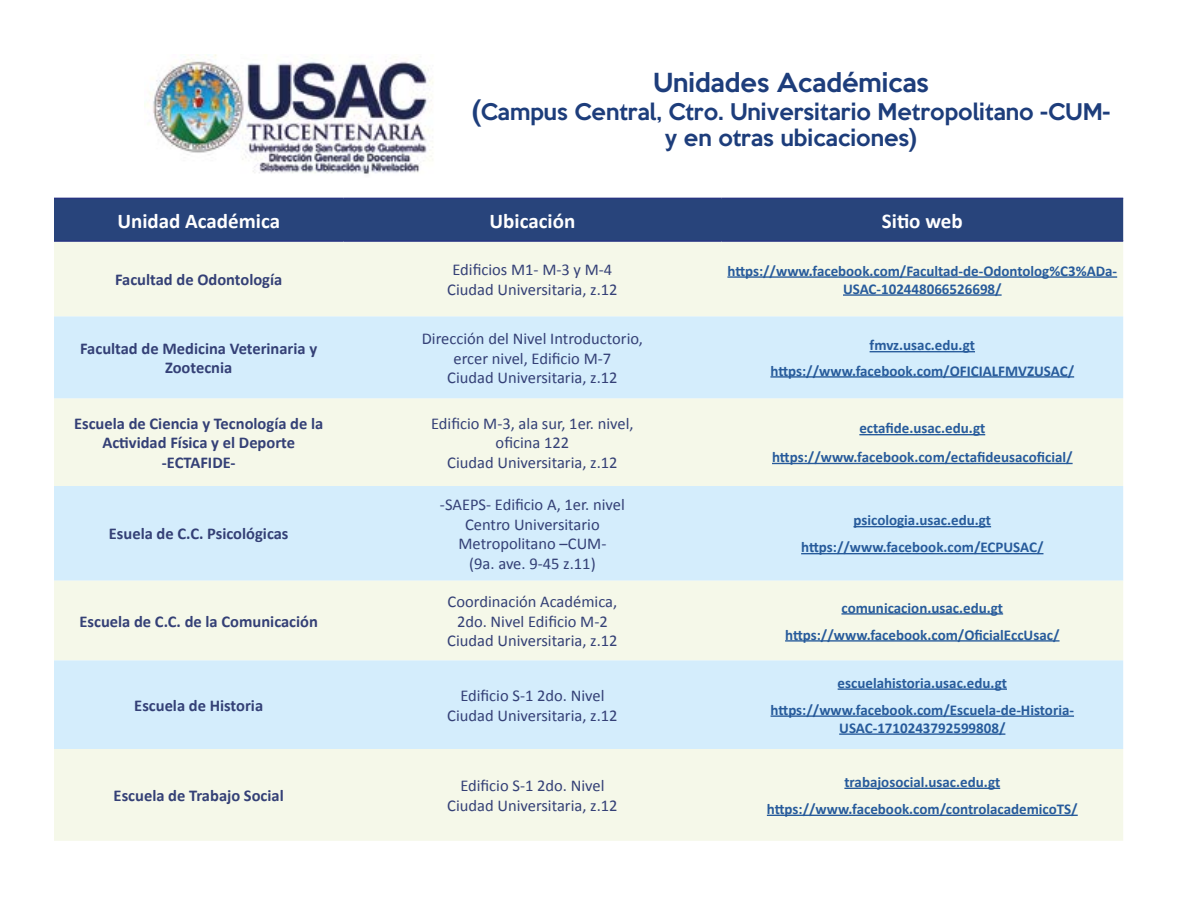
<style>
.page{position:relative;width:1188px;height:918px;background:#fff}
.page>*{position:absolute;margin:0;border:0;box-sizing:border-box;transform-origin:0 0}
.t1{font:500 24px "Keep Calm";color:#1d3d7b}
.t2{font:500 21px/25.2px "Keep Calm";color:#1d3d7b;text-align:center}
.t3{font:700 21px "Calibri";color:#fff}
.t4{font:16.5px/19.8px "Calibri";color:#344076;text-align:center}
.t5{font:700 16.5px/19.8px "Calibri";color:#344076;text-align:center}
.t6{font:700 15px/27px "Calibri";color:#275b9b;text-align:center}
.s1{font-size:24px}
</style>
<div class="page">
<img style="left:145px;top:54px;width:288px;height:120px">
<div style="left:54px;top:199px;width:1069px;height:41px;background:#28447b"></div>
<div style="left:54px;top:242px;width:1069px;height:599px;background:#f5f8e9"></div>
<svg style="left:54px;top:316px;width:1069px;height:433px;background:#e0f1f4"></svg>
<hr style="left:54px;top:198px;width:289px;height:1px;background:#283583">
<hr style="left:343px;top:198px;width:378px;height:1px;background:#283583">
<hr style="left:721px;top:198px;width:402px;height:1px;background:#283583">
<hr style="left:54px;top:240px;width:289px;height:2px;background:#283583">
<hr style="left:343px;top:240px;width:378px;height:2px;background:#283583">
<hr style="left:721px;top:240px;width:402px;height:2px;background:#283583">
<hr style="left:727px;top:276px;width:390px;height:2px;background:#275b9b">
<hr style="left:843px;top:294px;width:159px;height:2px;background:#275b9b">
<hr style="left:870px;top:351px;width:105px;height:1px;background:#275b9b">
<hr style="left:770px;top:376px;width:304px;height:2px;background:#275b9b">
<hr style="left:859px;top:434px;width:126px;height:1px;background:#275b9b">
<hr style="left:772px;top:463px;width:301px;height:1px;background:#275b9b">
<hr style="left:854px;top:526px;width:137px;height:1px;background:#275b9b">
<hr style="left:801px;top:553px;width:242px;height:1px;background:#275b9b">
<hr style="left:841px;top:613px;width:162px;height:2px;background:#275b9b">
<hr style="left:785px;top:640px;width:275px;height:2px;background:#275b9b">
<hr style="left:838px;top:688px;width:169px;height:2px;background:#275b9b">
<hr style="left:771px;top:715px;width:303px;height:2px;background:#275b9b">
<hr style="left:839px;top:733px;width:166px;height:2px;background:#275b9b">
<hr style="left:844px;top:788px;width:156px;height:1px;background:#275b9b">
<hr style="left:767px;top:815px;width:311px;height:1px;background:#275b9b">
<h1 class="t1" style="left:653px;top:61px;width:277px">Unidades Académicas</h1>
<h2 class="t2" style="left:472px;top:98px;width:640px"><span class="s1">(</span>Campus Central, Ctro. Universitario Metropolitano -CUM&shy;y en otras ubicaciones)</h2>
<h2 class="t3" style="left:117px;top:208px;width:164px">Unidad Académica</h2>
<h2 class="t3" style="left:490px;top:208px;width:87px">Ubicación</h2>
<h2 class="t3" style="left:882px;top:208px;width:82px">Sitio web</h2>
<p class="t5" style="left:115px;top:269px;width:169px">Facultad de Odontología</p>
<p class="t4" style="left:447px;top:259px;width:172px">Edificios M1- M-3 y M-4<br>Ciudad Universitaria, z.12</p>
<p class="t6" style="left:727px;top:261px;width:391px;line-height:18px">https://www.facebook.com/Facultad-de-Odontolog%C3%ADa-<br>USAC-102448066526698/</p>
<p class="t5" style="left:80px;top:338px;width:239px">Facultad de Medicina Veterinaria y<br>Zootecnia</p>
<p class="t4" style="left:422px;top:328px;width:223px">Dirección del Nivel Introductorio, ercer nivel, Edificio M-7<br>Ciudad Universitaria, z.12</p>
<p class="t6" style="left:770px;top:332px;width:305px;line-height:25.2px">fmvz.usac.edu.gt https://www.facebook.com/OFICIALFMVZUSAC/</p>
<p class="t5" style="left:74px;top:412px;width:251px">Escuela de Ciencia y Tecnología de la<br>Actividad Física y el Deporte -ECTAFIDE-</p>
<p class="t4" style="left:431px;top:412px;width:204px">Edificio M-3, ala sur, 1er. nivel, oficina 122<br>Ciudad Universitaria, z.12</p>
<p class="t6" style="left:772px;top:413px;width:302px;line-height:28.8px">ectafide.usac.edu.gt https://www.facebook.com/ectafideusacoficial/</p>
<p class="t5" style="left:109px;top:523px;width:181px">Esuela de C.C. Psicológicas</p>
<p class="t5" style="left:79px;top:610px;width:240px">Escuela de C.C. de la Comunicación</p>
<p class="t4" style="left:440px;top:494px;width:186px">-SAEPS- Edificio A, 1er. nivel<br>Centro Universitario<br>Metropolitano –CUM-<br>(9a. ave. 9-45 z.11)</p>
<p class="t6" style="left:801px;top:506px;width:244px">psicologia.usac.edu.gt https://www.facebook.com/ECPUSAC/</p>
<p class="t4" style="left:447px;top:591px;width:172px">Coordinación Académica,<br>2do. Nivel Edificio M-2<br>Ciudad Universitaria, z.12</p>
<p class="t6" style="left:785px;top:593px;width:276px">comunicacion.usac.edu.gt https://www.facebook.com/OficialEccUsac/</p>
<p class="t5" style="left:134px;top:695px;width:130px">Escuela de Historia</p>
<p class="t4" style="left:447px;top:685px;width:172px">Edificio S-1 2do. Nivel<br>Ciudad Universitaria, z.12</p>
<p class="t6" style="left:771px;top:669px;width:305px">escuelahistoria.usac.edu.gt https://www.facebook.com/Escuela-de-Historia-</p>
<p class="t6" style="left:839px;top:714px;width:168px">USAC-1710243792599808/</p>
<p class="t5" style="left:114px;top:785px;width:172px">Escuela de Trabajo Social</p>
<p class="t4" style="left:447px;top:775px;width:172px">Edificio S-1 2do. Nivel<br>Ciudad Universitaria, z.12</p>
<p class="t6" style="left:767px;top:768px;width:312px">trabajosocial.usac.edu.gt https://www.facebook.com/controlacademicoTS/</p>
</div>
